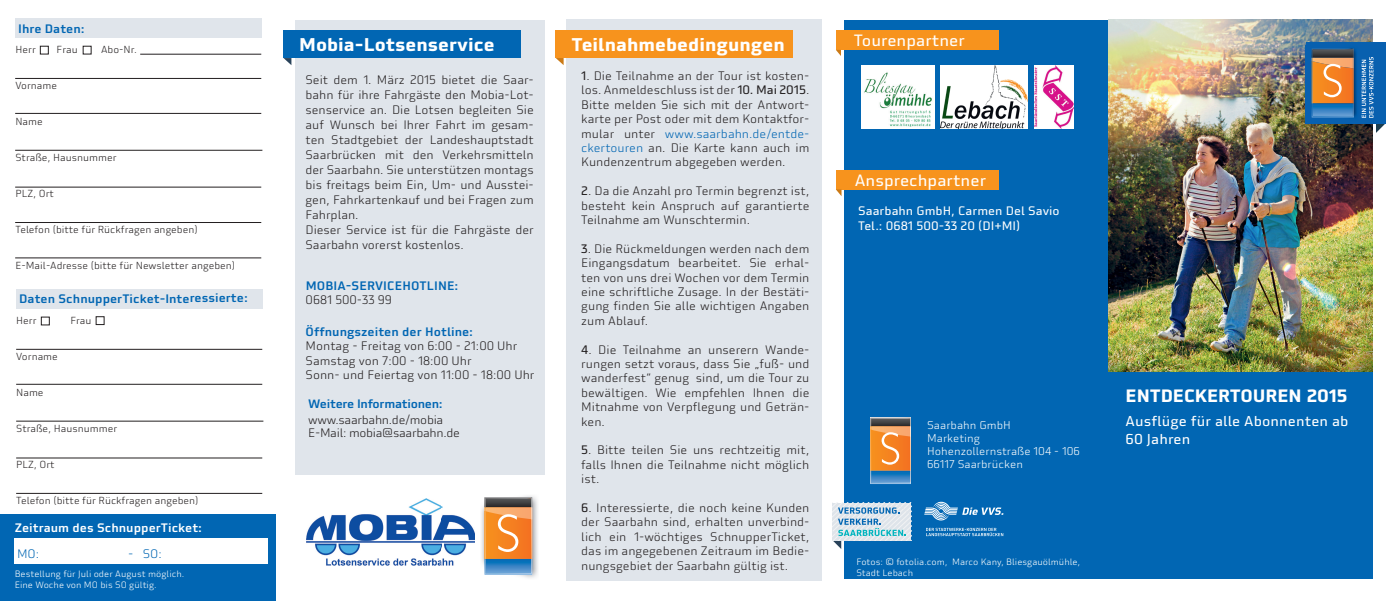
<style>
.page{position:relative;width:1395px;height:601px;background:#fff}
.page>*{position:absolute;margin:0;border:0;box-sizing:border-box;transform-origin:0 0}
.t1{font:700 18px "Utility Pro";color:#fff}
.t2{font:700 17.5px "Utility Pro";letter-spacing:-.005em;color:#fff}
.t3{font:16px "Utility Pro";color:#fff}
.t4{font:14px/18px "Utility Pro";letter-spacing:.005em;color:#fff}
.t5{font:300 12px/14.4px "Utility Pro";letter-spacing:-.005em;color:#231f20;text-align:justify}
.t6{font:500 12px "Utility Pro";letter-spacing:-.005em;color:#0166b3}
.t7{font:12px/14.4px "Utility Pro";color:#fff}
.t8{font:300 12px/13px "Utility Pro";letter-spacing:-.025em;color:#231f20}
.t9{font:500 12px "Utility Pro";color:#fff}
.t10{font:500 12px "Utility Pro";letter-spacing:-.025em;color:#0166b3}
.t11{font:300 12px "Utility Pro";color:#0166b3}
.t12{font:300 11px/13px "Utility Pro";color:#fff}
.t13{font:300 10px "Utility Pro";color:#231f20}
.t14{font:300 9px/10.8px "Utility Pro";color:#fff}
.s1{font-weight:400}
.s2{color:#0166b3}
</style>
<div class="page">
<div style="left:295px;top:20px;width:250px;height:454px;background:#e0e5eb"></div>
<div style="left:1092px;top:371px;width:280px;height:208px;background:#0166b3"></div>
<div style="left:16px;top:289px;width:247px;height:20px;background:#e0e5eb"></div>
<div style="left:40px;top:46px;width:9px;height:9px;border:1px solid #231f20"></div>
<hr style="left:15px;top:78px;width:246px;height:1px;background:#231f20">
<hr style="left:15px;top:113px;width:246px;height:1px;background:#231f20">
<hr style="left:15px;top:150px;width:247px;height:1px;background:#231f20">
<hr style="left:15px;top:187px;width:246px;height:1px;background:#231f20">
<hr style="left:15px;top:222px;width:246px;height:1px;background:#231f20">
<hr style="left:140px;top:54px;width:121px;height:1px;background:#231f20">
<hr style="left:15px;top:258px;width:246px;height:1px;background:#231f20">
<div style="left:41px;top:317px;width:9px;height:8px;border:1px solid #231f20"></div>
<hr style="left:16px;top:349px;width:246px;height:1px;background:#231f20">
<hr style="left:16px;top:384px;width:246px;height:1px;background:#231f20">
<hr style="left:16px;top:421px;width:247px;height:1px;background:#231f20">
<hr style="left:16px;top:458px;width:246px;height:1px;background:#231f20">
<hr style="left:16px;top:493px;width:246px;height:1px;background:#231f20">
<div style="left:96px;top:316px;width:9px;height:9px;border:1px solid #231f20"></div>
<div style="left:15px;top:18px;width:247px;height:20px;background:#e0e5eb"></div>
<div style="left:566px;top:20px;width:255px;height:561px;background:#e0e5eb"></div>
<div style="left:556px;top:31px;width:237px;height:27px;background:#f7931d"></div>
<svg style="left:556px;top:58px;width:7px;height:7px"></svg>
<div style="left:844px;top:20px;width:264px;height:558px;background:#0166b3"></div>
<div style="left:833px;top:503px;width:78px;height:37px;background:linear-gradient(to right,#e3e8ec,#e3e8ec)"></div>
<svg style="left:833px;top:507px;width:73px;height:42px"></svg>
<svg style="left:926px;top:528px;width:77px;height:8px"></svg>
<svg style="left:924px;top:502px;width:79px;height:18px"></svg>
<img style="left:872px;top:426px;width:38px;height:3px">
<img style="left:870px;top:429px;width:40px;height:55px">
<svg style="left:881px;top:432px;width:18px;height:33px"></svg>
<img style="left:870px;top:471px;width:40px;height:12px">
<img style="left:870px;top:430px;width:2px;height:41px">
<img style="left:910px;top:437px;width:1px;height:34px">
<img style="left:870px;top:418px;width:40px;height:8px">
<img style="left:1035px;top:65px;width:39px;height:63px">
<img style="left:862px;top:65px;width:73px;height:63px">
<img style="left:940px;top:65px;width:88px;height:63px">
<div style="left:0;top:514px;width:276px;height:87px;background:#0166b3"></div>
<div style="left:14px;top:539px;width:254px;height:25px;background:#fff"></div>
<img style="left:307px;top:499px;width:168px;height:67px">
<img style="left:481px;top:496px;width:57px;height:82px">
<img style="left:484px;top:497px;width:48px;height:78px">
<img style="left:484px;top:498px;width:47px;height:21px">
<svg style="left:498px;top:514px;width:20px;height:38px"></svg>
<img style="left:485px;top:511px;width:1px;height:48px">
<img style="left:531px;top:519px;width:1px;height:40px">
<img style="left:485px;top:559px;width:47px;height:15px">
<img style="left:485px;top:498px;width:47px;height:9px">
<svg style="left:531px;top:507px;width:1px;height:12px"></svg>
<img style="left:1108px;top:20px;width:264px;height:351px">
<div style="left:1305px;top:42px;width:80px;height:81px;background:#0860af"></div>
<img style="left:1311px;top:48px;width:46px;height:70px">
<img style="left:1311px;top:49px;width:43px;height:68px">
<img style="left:1311px;top:50px;width:43px;height:18px">
<svg style="left:1323px;top:64px;width:18px;height:33px"></svg>
<img style="left:1312px;top:61px;width:1px;height:42px">
<img style="left:1353px;top:68px;width:1px;height:35px">
<img style="left:1312px;top:103px;width:41px;height:14px">
<img style="left:1312px;top:49px;width:41px;height:9px">
<svg style="left:1361px;top:57px;width:24px;height:78px"></svg>
<div style="left:283px;top:31px;width:238px;height:27px;background:#0166b3"></div>
<svg style="left:283px;top:58px;width:8px;height:7px"></svg>
<div style="left:836px;top:170px;width:162px;height:20px;background:#f7931d"></div>
<svg style="left:836px;top:189px;width:5px;height:7px"></svg>
<div style="left:836px;top:31px;width:162px;height:19px;background:#f7931d"></div>
<svg style="left:836px;top:50px;width:5px;height:6px"></svg>
<p class="t6" style="left:18px;top:21px;width:68px">Ihre Daten:</p>
<p class="t13" style="left:15px;top:44px;width:22px">Herr</p>
<p class="t13" style="left:57px;top:44px;width:23px">Frau</p>
<p class="t13" style="left:101px;top:44px;width:37px">Abo-Nr.</p>
<p class="t13" style="left:15px;top:80px;width:43px">Vorname</p>
<p class="t13" style="left:15px;top:116px;width:29px">Name</p>
<p class="t13" style="left:15px;top:152px;width:103px">Straße, Hausnummer</p>
<p class="t13" style="left:15px;top:188px;width:40px">PLZ, Ort</p>
<p class="t13" style="left:15px;top:224px;width:184px">Telefon (bitte für Rückfragen angeben)</p>
<p class="t13" style="left:15px;top:260px;width:221px">E-Mail-Adresse (bitte für Newsletter angeben)</p>
<p class="t6" style="left:19px;top:291px;width:230px">Daten SchnupperTicket-Interessierte:</p>
<p class="t13" style="left:16px;top:315px;width:22px">Herr</p>
<p class="t13" style="left:70px;top:315px;width:23px">Frau</p>
<p class="t13" style="left:16px;top:351px;width:43px">Vorname</p>
<p class="t13" style="left:16px;top:387px;width:29px">Name</p>
<p class="t13" style="left:16px;top:423px;width:103px">Straße, Hausnummer</p>
<p class="t13" style="left:16px;top:459px;width:40px">PLZ, Ort</p>
<p class="t13" style="left:16px;top:495px;width:184px">Telefon (bitte für Rückfragen angeben)</p>
<p class="t9" style="left:15px;top:520px;width:189px">Zeitraum des SchnupperTicket:</p>
<p class="t14" style="left:15px;top:568px;width:171px">Bestellung für Juli oder August möglich.<br>Eine Woche von MO bis SO gültig.</p>
<p class="t11" style="left:17px;top:547px;width:24px">MO:</p>
<p class="t11" style="left:128px;top:547px;width:35px">- SO:</p>
<h1 class="t1" style="left:299px;top:33px;width:197px">Mobia-Lotsenservice</h1>
<p class="t5" style="left:306px;top:73px;width:230px;line-height:15px;text-align:left">Seit dem 1. März 2015 bietet die Saar&shy;bahn für ihre Fahrgäste den Mobia-Lot&shy;senservice an. Die Lotsen begleiten Sie auf Wunsch bei Ihrer Fahrt im gesam&shy;ten Stadtgebiet der Landeshauptstadt Saarbrücken mit den Verkehrsmitteln der Saarbahn. Sie unterstützen montags bis freitags beim Ein, Um- und Ausstei&shy;gen, Fahrkartenkauf und bei Fragen zum Fahrplan.<br>Dieser Service ist für die Fahrgäste der Saarbahn vorerst kostenlos.</p>
<p class="t6" style="left:306px;top:278px;width:154px">MOBIA-SERVICEHOTLINE:</p>
<p class="t5" style="left:306px;top:293px;width:88px">0681 500-33 99</p>
<p class="t6" style="left:306px;top:324px;width:169px">Öffnungszeiten der Hotline:</p>
<p class="t5" style="left:306px;top:339px;width:230px;text-align:left">Montag - Freitag von 6:00 - 21:00 Uhr<br>Samstag von 7:00 - 18:00 Uhr<br>Sonn- und Feiertag von 11:00 - 18:00 Uhr</p>
<p class="t10" style="left:308px;top:396px;width:136px">Weitere Informationen:</p>
<p class="t8" style="left:308px;top:413px;width:153px">www.saarbahn.de/mobia<br>E-Mail: mobia@saarbahn.de</p>
<h1 class="t1" style="left:571px;top:33px;width:215px">Teilnahmebedingungen</h1>
<p class="t5" style="left:581px;top:69px;width:230px"><span class="s1">1</span>. Die Teilnahme an der Tour ist kosten&shy;los. Anmeldeschluss ist der <span class="s1">10. Mai 2015</span>.<br>Bitte melden Sie sich mit der Antwort&shy;karte per Post oder mit dem Kontaktfor&shy;mular unter <span class="s2">www.saarbahn.de/entde&shy;ckertouren</span> an. Die Karte kann auch im Kundenzentrum abgegeben werden.</p>
<p class="t5" style="left:581px;top:184px;width:230px"><span class="s1">2</span>. Da die Anzahl pro Termin begrenzt ist, besteht kein Anspruch auf garantierte Teilnahme am Wunschtermin.</p>
<p class="t5" style="left:581px;top:241px;width:230px"><span class="s1">3</span>. Die Rückmeldungen werden nach dem Eingangsdatum bearbeitet. Sie erhal&shy;ten von uns drei Wochen vor dem Termin eine schriftliche Zusage. In der Bestäti&shy;gung finden Sie alle wichtigen Angaben zum Ablauf.</p>
<p class="t5" style="left:581px;top:342px;width:230px"><span class="s1">4</span>. Die Teilnahme an unserern Wande&shy;rungen setzt voraus, dass Sie „fuß- und wanderfest“ genug sind, um die Tour zu bewältigen. Wie empfehlen Ihnen die Mitnahme von Verpflegung und Geträn&shy;ken.</p>
<p class="t5" style="left:581px;top:443px;width:230px"><span class="s1">5</span>. Bitte teilen Sie uns rechtzeitig mit, falls Ihnen die Teilnahme nicht möglich ist.</p>
<p class="t5" style="left:581px;top:501px;width:230px"><span class="s1">6</span>. Interessierte, die noch keine Kunden der Saarbahn sind, erhalten unverbind&shy;lich ein 1-wöchtiges SchnupperTicket, das im angegebenen Zeitraum im Bedie&shy;nungsgebiet der Saarbahn gültig ist.</p>
<h3 class="t3" style="left:854px;top:30px;width:113px">Tourenpartner</h3>
<h3 class="t3" style="left:855px;top:170px;width:133px">Ansprechpartner</h3>
<p class="t7" style="left:858px;top:204px;width:203px">Saarbahn GmbH, Carmen Del Savio<br>Tel.: 0681 500-33 20 (DI+MI)</p>
<p class="t12" style="left:927px;top:419px;width:154px">Saarbahn GmbH<br>Marketing<br>Hohenzollernstraße 104 - 106<br>66117 Saarbrücken</p>
<p class="t14" style="left:856px;top:556px;width:225px">Fotos: © fotolia.com, Marco Kany, Bliesgauölmühle,<br>Stadt Lebach</p>
<h2 class="t2" style="left:1125px;top:384px;width:223px">ENTDECKERTOUREN 2015</h2>
<p class="t4" style="left:1125px;top:411px;width:224px">Ausflüge für alle Abonnenten ab<br>60 Jahren</p>
</div>
